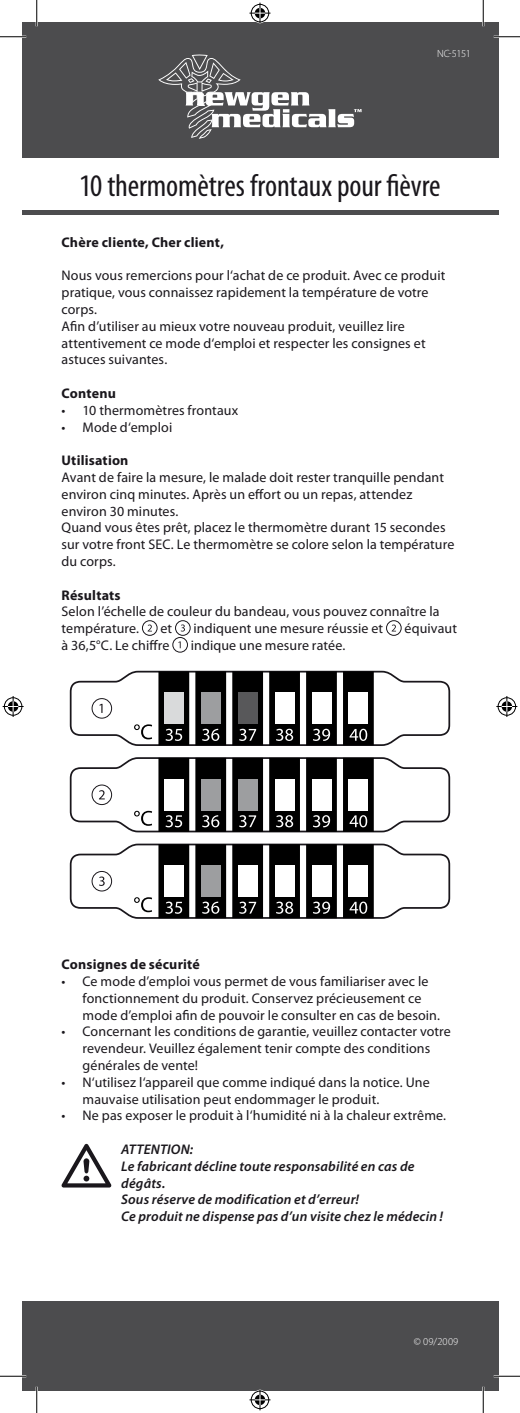
<style>
.page{position:relative;width:520px;height:1413px;background:#fff}
.page>*{position:absolute;margin:0;border:0;box-sizing:border-box;transform-origin:0 0}
.Fließtext_Ebene_1{font:condensed 31.5px "Myriad Pro";letter-spacing:-.005em;color:#1a171c}
.Fließtext_Ebene_1-2{font:14px/16.8px "Myriad Pro";letter-spacing:.005em;color:#1a171c}
.Aufzählung_Ebene_1{font:14px/16.8px "Myriad Pro";letter-spacing:.01em;color:#1a171c}
.ACHTUNG{font:italic 600 14px/16.8px "Myriad Pro";letter-spacing:.01em;color:#1a171c}
.Überschrift_Ebene_1{font:700 14px "Myriad Pro";letter-spacing:.015em;color:#1a171c}
.t1{font:300 10.5px "Myriad Pro";letter-spacing:.01em;color:#fff}
</style>
<div class="page">
<svg style="left:142px;top:621px;width:15px;height:14px"></svg>
<div style="left:142px;top:620px;width:15px;height:16px;border:1px solid #1a171c;border-radius:50%"></div>
<svg style="left:148px;top:624px;width:4px;height:7px"></svg>
<div style="left:175px;top:620px;width:16px;height:16px;border:1px solid #1a171c;border-radius:50%"></div>
<svg style="left:181px;top:624px;width:4px;height:8px"></svg>
<svg style="left:387px;top:621px;width:14px;height:14px"></svg>
<div style="left:386px;top:620px;width:15px;height:16px;border:1px solid #1a171c;border-radius:50%"></div>
<svg style="left:392px;top:624px;width:4px;height:7px"></svg>
<div style="left:172px;top:637px;width:16px;height:15px;border:1px solid #1a171c;border-radius:50%"></div>
<svg style="left:178px;top:641px;width:3px;height:7px"></svg>
<svg style="left:69px;top:670px;width:382px;height:76px"></svg>
<svg style="left:134px;top:724px;width:18px;height:15px"></svg>
<svg style="left:158px;top:671px;width:31px;height:74px;background:#0f0f0f"></svg>
<svg style="left:195px;top:671px;width:31px;height:74px;background:#0f0f0f"></svg>
<svg style="left:232px;top:671px;width:31px;height:74px;background:#0e0e0e"></svg>
<svg style="left:269px;top:671px;width:31px;height:74px;background:#131313"></svg>
<svg style="left:306px;top:671px;width:31px;height:74px;background:#121212"></svg>
<svg style="left:343px;top:671px;width:31px;height:74px;background:#131313"></svg>
<div style="left:164px;top:692px;width:20px;height:32px;background:#d9dadb"></div>
<div style="left:201px;top:692px;width:20px;height:32px;background:#9d9ea0"></div>
<div style="left:238px;top:692px;width:19px;height:32px;background:#58585a"></div>
<div style="left:275px;top:692px;width:19px;height:32px;background:#fff"></div>
<div style="left:312px;top:692px;width:19px;height:32px;background:#fff"></div>
<div style="left:349px;top:692px;width:19px;height:32px;background:#fff"></div>
<svg style="left:69px;top:757px;width:382px;height:76px"></svg>
<svg style="left:134px;top:811px;width:18px;height:15px"></svg>
<svg style="left:158px;top:758px;width:31px;height:74px;background:#0f0f0f"></svg>
<svg style="left:195px;top:758px;width:31px;height:74px;background:#0f0f0f"></svg>
<svg style="left:232px;top:758px;width:31px;height:74px;background:#0f0f0f"></svg>
<svg style="left:269px;top:758px;width:31px;height:74px;background:#131313"></svg>
<svg style="left:306px;top:758px;width:31px;height:74px;background:#121212"></svg>
<svg style="left:343px;top:758px;width:31px;height:74px;background:#131313"></svg>
<div style="left:164px;top:779px;width:20px;height:32px;background:#fff"></div>
<div style="left:201px;top:779px;width:20px;height:32px;background:#9d9ea0"></div>
<div style="left:238px;top:779px;width:19px;height:32px;background:#9d9ea0"></div>
<div style="left:275px;top:779px;width:19px;height:32px;background:#fff"></div>
<div style="left:312px;top:779px;width:19px;height:32px;background:#fff"></div>
<div style="left:349px;top:779px;width:19px;height:32px;background:#fff"></div>
<svg style="left:69px;top:843px;width:382px;height:76px"></svg>
<svg style="left:134px;top:897px;width:18px;height:15px"></svg>
<svg style="left:158px;top:844px;width:31px;height:74px;background:#0f0f0f"></svg>
<svg style="left:195px;top:844px;width:31px;height:74px;background:#0f0f0f"></svg>
<svg style="left:232px;top:844px;width:31px;height:74px;background:#111"></svg>
<svg style="left:269px;top:844px;width:31px;height:74px;background:#131313"></svg>
<svg style="left:306px;top:844px;width:31px;height:74px;background:#121212"></svg>
<svg style="left:343px;top:844px;width:31px;height:74px;background:#131313"></svg>
<div style="left:164px;top:865px;width:20px;height:32px;background:#fff"></div>
<div style="left:201px;top:865px;width:20px;height:32px;background:#9d9ea0"></div>
<div style="left:238px;top:865px;width:19px;height:32px;background:#fff"></div>
<div style="left:275px;top:865px;width:19px;height:32px;background:#fff"></div>
<div style="left:312px;top:865px;width:19px;height:32px;background:#fff"></div>
<div style="left:349px;top:865px;width:19px;height:32px;background:#fff"></div>
<svg style="left:61px;top:1144px;width:50px;height:43px"></svg>
<div style="left:22px;top:22px;width:476px;height:136px;background:#4c4c4e"></div>
<hr style="left:22px;top:211px;width:476px;height:4px;background:#4c4c4e">
<div style="left:22px;top:1302px;width:476px;height:89px;background:#4c4c4e"></div>
<svg style="left:158px;top:55px;width:204px;height:84px"></svg>
<hr style="left:0;top:36px;width:26px;height:2px;background:#fff">
<hr style="left:494px;top:36px;width:26px;height:2px;background:#fff">
<hr style="left:0;top:1375px;width:26px;height:2px;background:#fff">
<hr style="left:494px;top:1375px;width:26px;height:2px;background:#fff">
<hr style="left:36px;top:0;width:2px;height:26px;background:#fff">
<hr style="left:36px;top:1387px;width:2px;height:26px;background:#fff">
<hr style="left:482px;top:0;width:2px;height:26px;background:#fff">
<hr style="left:482px;top:1387px;width:2px;height:26px;background:#fff">
<svg style="left:0;top:36px;width:26px;height:1px"></svg>
<svg style="left:494px;top:36px;width:26px;height:1px"></svg>
<svg style="left:0;top:1376px;width:26px;height:1px"></svg>
<svg style="left:494px;top:1376px;width:26px;height:1px"></svg>
<svg style="left:36px;top:0;width:1px;height:26px"></svg>
<svg style="left:36px;top:1387px;width:1px;height:26px"></svg>
<svg style="left:483px;top:0;width:1px;height:26px"></svg>
<svg style="left:483px;top:1387px;width:1px;height:26px"></svg>
<svg style="left:249px;top:3px;width:21px;height:21px"></svg>
<svg style="left:249px;top:1389px;width:21px;height:21px"></svg>
<svg style="left:3px;top:696px;width:21px;height:21px"></svg>
<svg style="left:496px;top:696px;width:21px;height:21px"></svg>
<p class="t1" style="left:437px;top:48px;width:35px">NC-5151</p>
<p class="Fließtext_Ebene_1" style="left:79px;top:167px;width:363px">10 thermomètres frontaux pour fièvre</p>
<p class="Überschrift_Ebene_1" style="left:62px;top:233px;width:164px">Chère cliente, Cher client,</p>
<p class="Fließtext_Ebene_1-2" style="left:62px;top:267px;width:385px">Nous vous remercions pour l‘achat de ce produit. Avec ce produit pratique, vous connaissez rapidement la température de votre corps.</p>
<p class="Fließtext_Ebene_1-2" style="left:62px;top:317px;width:366px">Afin d’utiliser au mieux votre nouveau produit, veuillez lire attentivement ce mode d‘emploi et respecter les consignes et astuces suivantes.</p>
<p class="Überschrift_Ebene_1" style="left:62px;top:384px;width:56px">Contenu</p>
<p class="Aufzählung_Ebene_1" style="left:62px;top:401px;width:178px">• 10 thermomètres frontaux</p>
<p class="Aufzählung_Ebene_1" style="left:62px;top:418px;width:112px">• Mode d‘emploi</p>
<p class="Überschrift_Ebene_1" style="left:62px;top:451px;width:68px">Utilisation</p>
<p class="Fließtext_Ebene_1-2" style="left:62px;top:469px;width:384px">Avant de faire la mesure, le malade doit rester tranquille pendant environ cinq minutes. Après un effort ou un repas, attendez environ 30 minutes.</p>
<p class="Fließtext_Ebene_1-2" style="left:62px;top:519px;width:394px">Quand vous êtes prêt, placez le thermomètre durant 15 secondes sur votre front SEC. Le thermomètre se colore selon la température du corps.</p>
<p class="Überschrift_Ebene_1" style="left:62px;top:586px;width:61px">Résultats</p>
<p class="Fließtext_Ebene_1-2" style="left:62px;top:603px;width:380px">Selon l’échelle de couleur du bandeau, vous pouvez connaître la température.</p>
<p class="Fließtext_Ebene_1-2" style="left:160px;top:620px;width:13px">et</p>
<p class="Fließtext_Ebene_1-2" style="left:193px;top:620px;width:191px">indiquent une mesure réussie et</p>
<p class="Fließtext_Ebene_1-2" style="left:404px;top:620px;width:54px">équivaut</p>
<p class="Fließtext_Ebene_1-2" style="left:62px;top:637px;width:109px">à 36,5°C. Le chiffre</p>
<p class="Fließtext_Ebene_1-2" style="left:191px;top:637px;width:156px">indique une mesure ratée.</p>
<p class="Überschrift_Ebene_1" style="left:62px;top:955px;width:140px">Consignes de sécurité</p>
<p class="Aufzählung_Ebene_1" style="left:83px;top:973px;width:359px;text-indent:-21px">• Ce mode d’emploi vous permet de vous familiariser avec le fonctionnement du produit. Conservez précieusement ce mode d’emploi afin de pouvoir le consulter en cas de besoin.</p>
<p class="Aufzählung_Ebene_1" style="left:83px;top:1023px;width:370px;text-indent:-21px">• Concernant les conditions de garantie, veuillez contacter votre revendeur. Veuillez également tenir compte des conditions générales de vente!</p>
<p class="Aufzählung_Ebene_1" style="left:83px;top:1073px;width:349px;text-indent:-21px">• N‘utilisez l‘appareil que comme indiqué dans la notice. Une mauvaise utilisation peut endommager le produit.</p>
<p class="Aufzählung_Ebene_1" style="left:62px;top:1107px;width:386px">• Ne pas exposer le produit à l‘humidité ni à la chaleur extrême.</p>
<p class="ACHTUNG" style="left:121px;top:1140px;width:323px">ATTENTION:<br>Le fabricant décline toute responsabilité en cas de dégâts.<br>Sous réserve de modification et d’erreur!<br>Ce produit ne dispense pas d’un visite chez le médecin !</p>
<p class="t1" style="left:414px;top:1335px;width:46px">© 09/2009</p>
</div>
